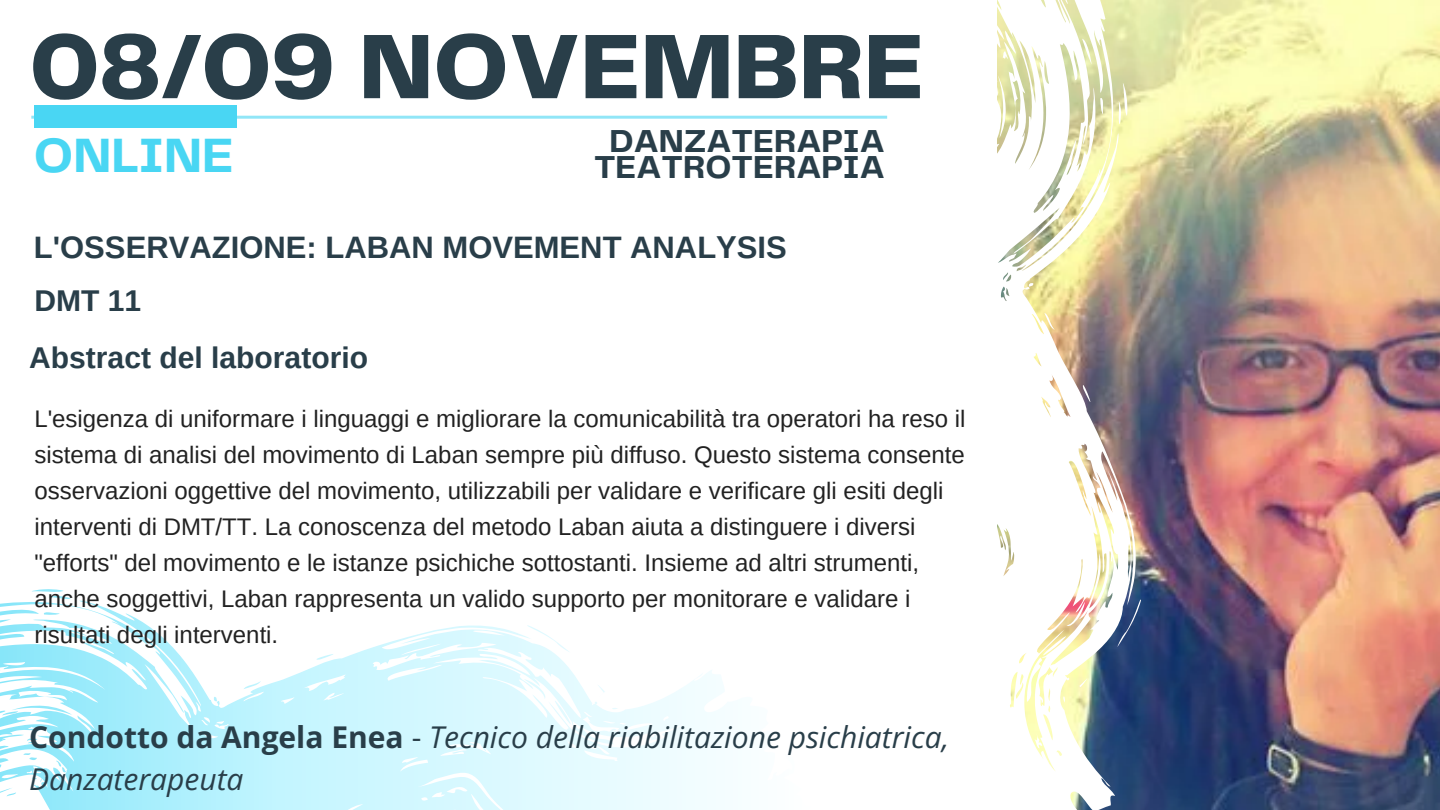
<style>
.page{position:relative;width:1440px;height:810px;background:#fff}
.page>*{position:absolute;margin:0;border:0;box-sizing:border-box;transform-origin:0 0}
.t1{font:800 95px "Telegraf";color:#293e49}
.t2{font:700 50px "Telegraf";color:#49d6f3}
.t3{font:700 33px/26.2px "Telegraf";color:#293e49;text-align:center}
.t4{font:700 31px "Arimo";color:#293e49}
.t5{font:700 30.1px "Arimo";color:#293e49}
.t6{font:italic 30px/42px "Open Sans";color:#293e49}
.t7{font:24px/36px "Arimo";color:#222}
.s1{font-weight:700;font-style:normal}
.s2{font-style:normal}
</style>
<div class="page">
<img style="left:1209px;top:0;width:231px;height:810px">
<img style="left:756px;top:0;width:453px;height:810px">
<hr style="left:31px;top:116px;width:856px;height:3px;background:#49d6f3">
<div style="left:34px;top:105px;width:202px;height:23px;background:#49d6f3"></div>
<svg style="left:0;top:589px;width:811px;height:221px"></svg>
<p class="t1" style="left:30px;top:26px;width:895px">08/09 NOVEMBRE</p>
<p class="t2" style="left:34px;top:134px;width:201px">ONLINE</p>
<h1 class="t3" style="left:594px;top:129px;width:292px">DANZATERAPIA<br>TEATROTERAPIA</h1>
<h4 class="t4" style="left:34px;top:230px;width:755px">L'OSSERVAZIONE: LABAN MOVEMENT ANALYSIS</h4>
<p class="t5" style="left:34px;top:284px;width:108px">DMT 11</p>
<p class="t5" style="left:29px;top:341px;width:340px">Abstract del laboratorio</p>
<h2 class="t7" style="left:34px;top:401px;width:933px">L'esigenza di uniformare i linguaggi e migliorare la comunicabilità tra operatori ha reso il sistema di analisi del movimento di Laban sempre più diffuso. Questo sistema consente osservazioni oggettive del movimento, utilizzabili per validare e verificare gli esiti degli interventi di DMT/TT. La conoscenza del metodo Laban aiuta a distinguere i diversi "efforts" del movimento e le istanze psichiche sottostanti. Insieme ad altri strumenti, anche soggettivi, Laban rappresenta un valido supporto per monitorare e validare i risultati degli interventi.</h2>
<h3 class="t6" style="left:29px;top:715px;width:922px"><span class="s1">Condotto da Angela Enea</span> <span class="s2">-</span> Tecnico della riabilitazione psichiatrica,<br>Danzaterapeuta</h3>
</div>
